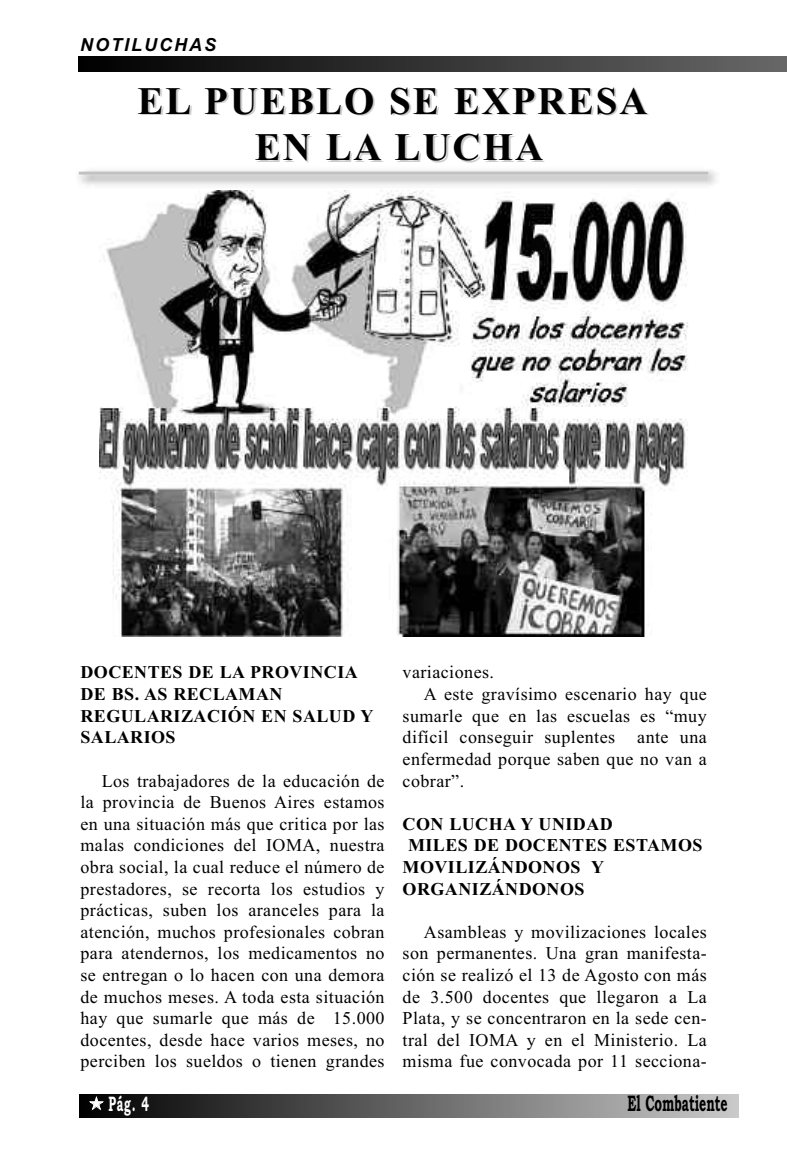
<style>
.page{position:relative;width:787px;height:1170px;background:#fff}
.page>*{position:absolute;margin:0;border:0;box-sizing:border-box;transform-origin:0 0}
.t1{font:700 39px/46.8px "Times New Roman";letter-spacing:.05em;color:#000;text-align:center}
.t2{font:700 22.5px "Bookman Old Style";color:#000;scale:.55 1}
.t3{font:700 21px "Bookman Old Style";color:#fff;scale:.55 1}
.t4{font:18px/21.6px "Times New Roman";letter-spacing:.025em;color:#000;text-align:justify}
.t5{font:700 18px/21.6px "Times New Roman";letter-spacing:.025em;color:#000}
.t6{font:italic 700 18px "Arial";letter-spacing:.11em;color:#000}
</style>
<div class="page">
<div style="left:79px;top:1094px;width:659px;height:23px;background:linear-gradient(to right,#000,#cacaca)"></div>
<div style="left:79px;top:56px;width:708px;height:16px;background:linear-gradient(to right,#000,#676767)"></div>
<hr style="left:79px;top:172px;width:629px;height:3px;background:#c1c1c1">
<img style="left:99px;top:191px;width:589px;height:445px">
<svg style="left:90px;top:1097px;width:13px;height:12px"></svg>
<p class="t6" style="left:80px;top:34px;width:137px">NOTILUCHAS</p>
<h1 class="t1" style="left:137px;top:77px;width:511px">EL PUEBLO SE EXPRESA<br>EN LA LUCHA</h1>
<p class="t5" style="left:80px;top:661px;width:294px">DOCENTES DE LA PROVINCIA<br>DE BS. AS RECLAMAN<br>REGULARIZACIÓN EN SALUD Y<br>SALARIOS</p>
<p class="t4" style="left:80px;top:769px;width:306px;text-indent:21px">Los trabajadores de la educación de la provincia de Buenos Aires estamos en una situación más que critica por las malas condiciones del IOMA, nuestra obra social, la cual reduce el número de prestadores, se recorta los estudios y prácticas, suben los aranceles para la atención, muchos profesionales cobran para atendernos, los medicamentos no se entregan o lo hacen con una demora de muchos meses. A toda esta situación hay que sumarle que más de 15.000 docentes, desde hace varios meses, no perciben los sueldos o tienen grandes</p>
<p class="t4" style="left:402px;top:661px;width:93px">variaciones.</p>
<p class="t4" style="left:424px;top:683px;width:284px">A este gravísimo escenario hay que</p>
<p class="t4" style="left:402px;top:704px;width:306px">sumarle que en las escuelas es “muy</p>
<p class="t4" style="left:402px;top:726px;width:306px">difícil conseguir suplentes ante una</p>
<p class="t4" style="left:402px;top:747px;width:306px">enfermedad porque saben que no van a</p>
<p class="t4" style="left:402px;top:769px;width:63px">cobrar”.</p>
<p class="t5" style="left:402px;top:812px;width:301px">CON LUCHA Y UNIDAD<br>MILES DE DOCENTES ESTAMOS<br>MOVILIZÁNDONOS Y<br>ORGANIZÁNDONOS</p>
<p class="t4" style="left:402px;top:920px;width:306px;text-indent:21px">Asambleas y movilizaciones locales son permanentes. Una gran manifesta&shy;ción se realizó el 13 de Agosto con más de 3.500 docentes que llegaron a La Plata, y se concentraron en la sede cen&shy;tral del IOMA y en el Ministerio. La misma fue convocada por 11 secciona-</p>
<p class="t3" style="left:108px;top:1091px;width:76px">Pág. 4</p>
<p class="t2" style="left:627px;top:1089px;width:184px">El Combatiente</p>
</div>
